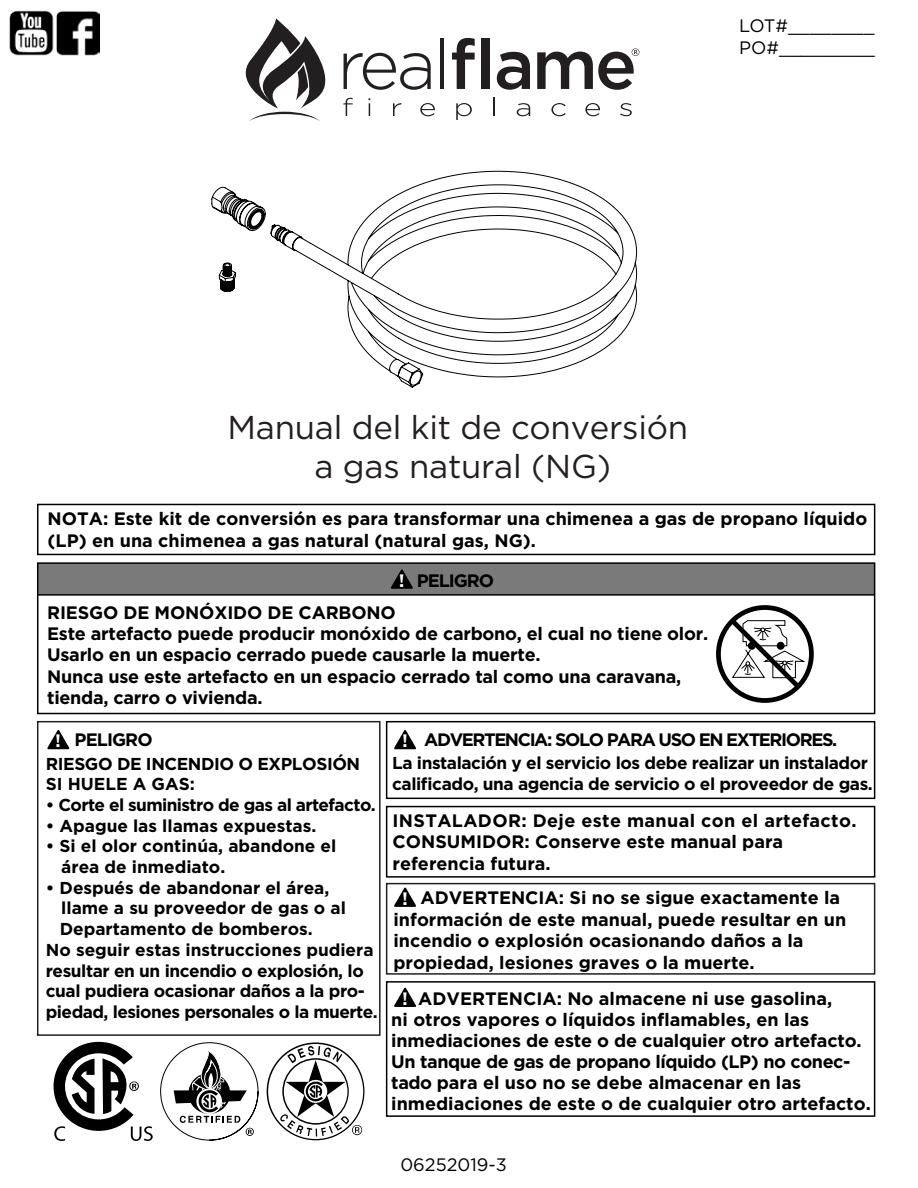
<style>
.page{position:relative;width:918px;height:1188px;background:#fff}
.page>*{position:absolute;margin:0;border:0;box-sizing:border-box;transform-origin:0 0}
.t1{font:33px/39.6px "Gotham";letter-spacing:-.01em;color:#231f20;text-align:center}
.t2{font:700 18px/21px "Gotham";color:#000}
.t3{font:700 18px "Gotham";letter-spacing:-.08em;color:#000}
.t4{font:18px/21.6px "Gotham";color:#000}
.t5{font:700 18px "Gotham";letter-spacing:-.06em;color:#000}
.t6{font:700 18px "Gotham";letter-spacing:-.05em;color:#000}
.t7{font:700 18px "Gotham";color:#fff}
.t8{font:700 17.25px/20.7px "Gotham";letter-spacing:-.025em;color:#000}
.t9{font:700 17.25px/20.7px "Gotham";color:#000}
.s1{color:#fff}
</style>
<div class="page">
<svg style="left:270px;top:170px;width:367px;height:218px"></svg>
<svg style="left:219px;top:263px;width:17px;height:29px"></svg>
<svg style="left:211px;top:186px;width:55px;height:45px"></svg>
<img style="left:9px;top:10px;width:91px;height:46px">
<div style="left:37px;top:504px;width:838px;height:51px;border:2px solid #000"></div>
<svg style="left:344px;top:53px;width:87px;height:37px"></svg>
<hr style="left:441px;top:38px;width:3px;height:51px;background:#231f20">
<svg style="left:452px;top:38px;width:23px;height:51px"></svg>
<div style="left:481px;top:38px;width:9px;height:51px;background:#231f20"></div>
<svg style="left:497px;top:52px;width:33px;height:38px"></svg>
<svg style="left:537px;top:48px;width:102px;height:42px"></svg>
<svg style="left:245px;top:18px;width:81px;height:103px"></svg>
<svg style="left:343px;top:98px;width:10px;height:18px"></svg>
<svg style="left:368px;top:98px;width:2px;height:18px"></svg>
<svg style="left:393px;top:103px;width:8px;height:13px"></svg>
<svg style="left:420px;top:103px;width:15px;height:13px"></svg>
<svg style="left:456px;top:103px;width:16px;height:17px"></svg>
<svg style="left:494px;top:98px;width:1px;height:18px"></svg>
<svg style="left:517px;top:103px;width:13px;height:13px"></svg>
<svg style="left:551px;top:103px;width:15px;height:13px"></svg>
<svg style="left:585px;top:103px;width:15px;height:13px"></svg>
<svg style="left:620px;top:103px;width:12px;height:13px"></svg>
<svg style="left:54px;top:1042px;width:99px;height:99px"></svg>
<svg style="left:160px;top:1042px;width:99px;height:99px"></svg>
<svg style="left:267px;top:1043px;width:97px;height:97px"></svg>
<svg style="left:37px;top:562px;width:839px;height:153px"></svg>
<hr style="left:38px;top:594px;width:837px;height:2px;background:#000">
<svg style="left:391px;top:569px;width:22px;height:20px"></svg>
<div style="left:37px;top:721px;width:344px;height:315px;border:2px solid #231f20"></div>
<svg style="left:47px;top:730px;width:23px;height:19px"></svg>
<div style="left:386px;top:721px;width:489px;height:78px;border:2px solid #000"></div>
<svg style="left:394px;top:730px;width:22px;height:19px"></svg>
<div style="left:386px;top:806px;width:489px;height:72px;border:2px solid #000"></div>
<div style="left:386px;top:883px;width:489px;height:92px;border:2px solid #231f20"></div>
<svg style="left:394px;top:887px;width:22px;height:20px"></svg>
<div style="left:386px;top:981px;width:489px;height:136px;border:2px solid #000"></div>
<svg style="left:394px;top:987px;width:22px;height:20px"></svg>
<p class="t4" style="left:739px;top:15px;width:137px">LOT#________<br>PO#_________</p>
<h1 class="t1" style="left:228px;top:407px;width:462px">Manual del kit de conversión a gas natural (NG)</h1>
<p class="t2" style="left:48px;top:508px;width:821px">NOTA: Este kit de conversión es para transformar una chimenea a gas de propano líquido</p>
<p class="t7" style="left:52px;top:510px;width:7px">!</p>
<p class="t2" style="left:48px;top:530px;width:490px">(LP) en una chimenea a gas natural (natural gas, NG).</p>
<p class="t5" style="left:399px;top:568px;width:97px"><span class="s1">!</span> PELIGRO</p>
<p class="t2" style="left:47px;top:601px;width:663px;line-height:21.5px">RIESGO DE MONÓXIDO DE CARBONO<br>Este artefacto puede producir monóxido de carbono, el cual no tiene olor.<br>Usarlo en un espacio cerrado puede causarle la muerte.<br>Nunca use este artefacto en un espacio cerrado tal como una caravana, tienda, carro o vivienda.</p>
<p class="t6" style="left:55px;top:727px;width:99px"><span class="s1">!</span> PELIGRO</p>
<p class="t3" style="left:402px;top:728px;width:437px"><span class="s1">!</span> ADVERTENCIA: SOLO PARA USO EN EXTERIORES.</p>
<p class="t8" style="left:392px;top:752px;width:482px">La instalación y el servicio los debe realizar un instalador calificado, una agencia de servicio o el proveedor de gas.</p>
<p class="t2" style="left:393px;top:810px;width:465px">INSTALADOR: Deje este manual con el artefacto.<br>CONSUMIDOR: Conserve este manual para referencia futura.</p>
<p class="t2" style="left:420px;top:887px;width:421px">ADVERTENCIA: Si no se sigue exactamente la</p>
<p class="t8" style="left:46px;top:753px;width:316px">RIESGO DE INCENDIO O EXPLOSIÓN<br>SI HUELE A GAS:</p>
<p class="t8" style="left:46px;top:794px;width:331px">• Corte el suministro de gas al artefacto.</p>
<p class="t9" style="left:46px;top:815px;width:272px">• Apague las llamas expuestas.</p>
<p class="t9" style="left:61px;top:836px;width:277px;text-indent:-15px">• Si el olor continúa, abandone el área de inmediato.</p>
<p class="t9" style="left:46px;top:877px;width:285px">• Después de abandonar el área,</p>
<p class="t9" style="left:61px;top:898px;width:286px">llame a su proveedor de gas o al</p>
<p class="t9" style="left:60px;top:919px;width:254px">Departamento de bomberos.</p>
<p class="t9" style="left:46px;top:939px;width:329px">No seguir estas instrucciones pudiera</p>
<p class="t8" style="left:46px;top:960px;width:319px">resultar en un incendio o explosión, lo</p>
<p class="t8" style="left:46px;top:981px;width:321px">cual pudiera ocasionar daños a la pro-</p>
<p class="t8" style="left:46px;top:1001px;width:334px">piedad, lesiones personales o la muerte.</p>
<p class="t7" style="left:402px;top:887px;width:7px">!</p>
<p class="t2" style="left:393px;top:908px;width:454px;line-height:21.6px">información de este manual, puede resultar en un incendio o explosión ocasionando daños a la propiedad, lesiones graves o la muerte.</p>
<p class="t2" style="left:391px;top:988px;width:481px;text-indent:11px"><span class="s1">!</span> ADVERTENCIA: No almacene ni use gasolina,<br>ni otros vapores o líquidos inflamables, en las inmediaciones de este o de cualquier otro artefacto.<br>Un tanque de gas de propano líquido (LP) no conec&shy;tado para el uso no se debe almacenar en las inmediaciones de este o de cualquier otro artefacto.</p>
<p class="t4" style="left:400px;top:1153px;width:108px">06252019-3</p>
</div>
